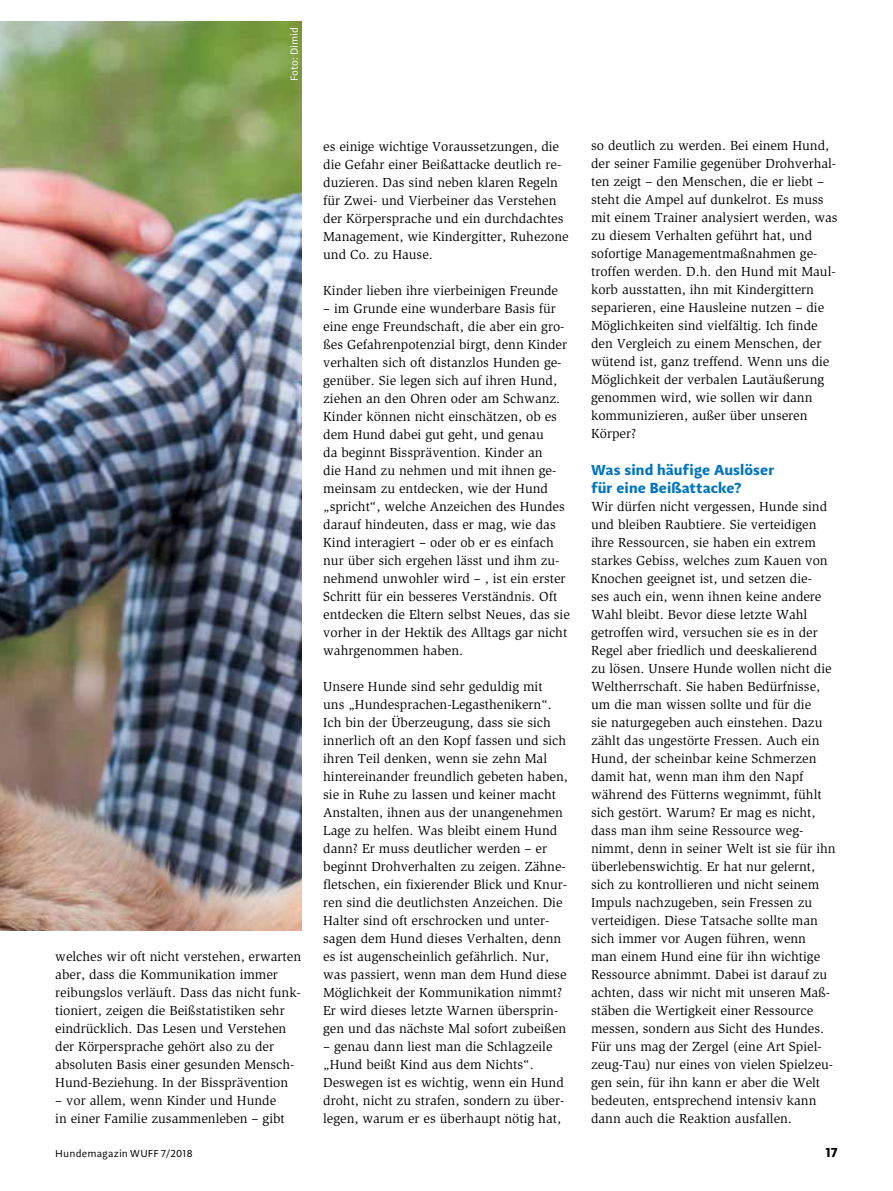
<style>
.page{position:relative;width:893px;height:1191px;background:#fff}
.page>*{position:absolute;margin:0;border:0;box-sizing:border-box;transform-origin:0 0}
.t1{font:700 15px/18px "Adagio Sans";letter-spacing:.005em;color:#0074be}
.t2{font:13.5px/18px "Slimbach";color:#000}
.t3{font:700 13.5px "Adagio Sans";color:#000}
.t4{font:10.5px "Adagio Sans";letter-spacing:.01em;color:#000}
.t5{font:10.5px "Adagio Sans";color:#fff}
</style>
<div class="page">
<img style="left:0;top:21px;width:302px;height:909px">
<p class="t5" style="left:288px;top:81px;width:56px;rotate:-90deg">Foto: Dimid</p>
<p class="t2" style="left:55px;top:947px;width:247px">welches wir oft nicht verstehen, erwarten aber, dass die Kommunikation immer reibungslos verläuft. Dass das nicht funk&shy;tioniert, zeigen die Beißstatistiken sehr eindrücklich. Das Lesen und Verstehen der Körpersprache gehört also zu der absoluten Basis einer gesunden Mensch-Hund-Beziehung. In der Bissprävention</p>
<p class="t2" style="left:55px;top:1091px;width:231px">– vor allem, wenn Kinder und Hunde in einer Familie zusammenleben – gibt</p>
<p class="t2" style="left:323px;top:137px;width:247px">es einige wichtige Voraussetzungen, die die Gefahr einer Beißattacke deutlich re&shy;duzieren. Das sind neben klaren Regeln für Zwei- und Vierbeiner das Verstehen der Körpersprache und ein durchdachtes Management, wie Kindergitter, Ruhezone und Co. zu Hause.</p>
<p class="t2" style="left:323px;top:281px;width:236px">Kinder lieben ihre vierbeinigen Freunde</p>
<p class="t2" style="left:323px;top:299px;width:248px">– im Grunde eine wunderbare Basis für eine enge Freundschaft, die aber ein gro&shy;ßes Gefahrenpotenzial birgt, denn Kinder verhalten sich oft distanzlos Hunden ge&shy;genüber. Sie legen sich auf ihren Hund, ziehen an den Ohren oder am Schwanz.<br>Kinder können nicht einschätzen, ob es dem Hund dabei gut geht, und genau<br>da beginnt Bissprävention. Kinder an<br>die Hand zu nehmen und mit ihnen ge&shy;meinsam zu entdecken, wie der Hund „spricht“, welche Anzeichen des Hundes darauf hindeuten, dass er mag, wie das Kind interagiert – oder ob er es einfach nur über sich ergehen lässt und ihm zu&shy;nehmend unwohler wird – , ist ein erster Schritt für ein besseres Verständnis. Oft entdecken die Eltern selbst Neues, das sie vorher in der Hektik des Alltags gar nicht wahrgenommen haben.</p>
<p class="t2" style="left:323px;top:677px;width:246px">Unsere Hunde sind sehr geduldig mit<br>uns „Hundesprachen-Legasthenikern“.<br>Ich bin der Überzeugung, dass sie sich innerlich oft an den Kopf fassen und sich ihren Teil denken, wenn sie zehn Mal hintereinander freundlich gebeten haben, sie in Ruhe zu lassen und keiner macht Anstalten, ihnen aus der unangenehmen Lage zu helfen. Was bleibt einem Hund dann? Er muss deutlicher werden – er beginnt Drohverhalten zu zeigen. Zähne&shy;fletschen, ein fixierender Blick und Knur&shy;ren sind die deutlichsten Anzeichen. Die Halter sind oft erschrocken und unter&shy;sagen dem Hund dieses Verhalten, denn es ist augenscheinlich gefährlich. Nur, was passiert, wenn man dem Hund diese Möglichkeit der Kommunikation nimmt?<br>Er wird dieses letzte Warnen übersprin&shy;gen und das nächste Mal sofort zubeißen</p>
<p class="t2" style="left:323px;top:1037px;width:243px">– genau dann liest man die Schlagzeile „Hund beißt Kind aus dem Nichts“.<br>Deswegen ist es wichtig, wenn ein Hund droht, nicht zu strafen, sondern zu über&shy;legen, warum er es überhaupt nötig hat,</p>
<p class="t2" style="left:591px;top:137px;width:248px">so deutlich zu werden. Bei einem Hund, der seiner Familie gegenüber Drohverhal&shy;ten zeigt – den Menschen, die er liebt – steht die Ampel auf dunkelrot. Es muss mit einem Trainer analysiert werden, was zu diesem Verhalten geführt hat, und sofortige Managementmaßnahmen ge&shy;troffen werden. D.h. den Hund mit Maul&shy;korb ausstatten, ihn mit Kindergittern separieren, eine Hausleine nutzen – die Möglichkeiten sind vielfältig. Ich finde den Vergleich zu einem Menschen, der wütend ist, ganz treffend. Wenn uns die Möglichkeit der verbalen Lautäußerung genommen wird, wie sollen wir dann kommunizieren, außer über unseren Körper?</p>
<p class="t1" style="left:591px;top:461px;width:185px">Was sind häufige Auslöser für eine Beißattacke?</p>
<p class="t2" style="left:591px;top:497px;width:246px">Wir dürfen nicht vergessen, Hunde sind und bleiben Raubtiere. Sie verteidigen ihre Ressourcen, sie haben ein extrem starkes Gebiss, welches zum Kauen von Knochen geeignet ist, und setzen die-<br>ses auch ein, wenn ihnen keine andere Wahl bleibt. Bevor diese letzte Wahl getroffen wird, versuchen sie es in der Regel aber friedlich und deeskalierend<br>zu lösen. Unsere Hunde wollen nicht die Weltherrschaft. Sie haben Bedürfnisse, um die man wissen sollte und für die<br>sie naturgegeben auch einstehen. Dazu zählt das ungestörte Fressen. Auch ein Hund, der scheinbar keine Schmerzen damit hat, wenn man ihm den Napf während des Fütterns wegnimmt, fühlt sich gestört. Warum? Er mag es nicht, dass man ihm seine Ressource weg&shy;nimmt, denn in seiner Welt ist sie für ihn überlebenswichtig. Er hat nur gelernt, sich zu kontrollieren und nicht seinem Impuls nachzugeben, sein Fressen zu verteidigen. Diese Tatsache sollte man sich immer vor Augen führen, wenn<br>man einem Hund eine für ihn wichtige Ressource abnimmt. Dabei ist darauf zu achten, dass wir nicht mit unseren Maß&shy;stäben die Wertigkeit einer Ressource messen, sondern aus Sicht des Hundes.<br>Für uns mag der Zergel (eine Art Spiel&shy;zeug-Tau) nur eines von vielen Spielzeu&shy;gen sein, für ihn kann er aber die Welt bedeuten, entsprechend intensiv kann dann auch die Reaktion ausfallen.</p>
<p class="t4" style="left:55px;top:1146px;width:139px">Hundemagazin WUFF 7/2018</p>
<p class="t3" style="left:825px;top:1143px;width:14px">17</p>
</div>
